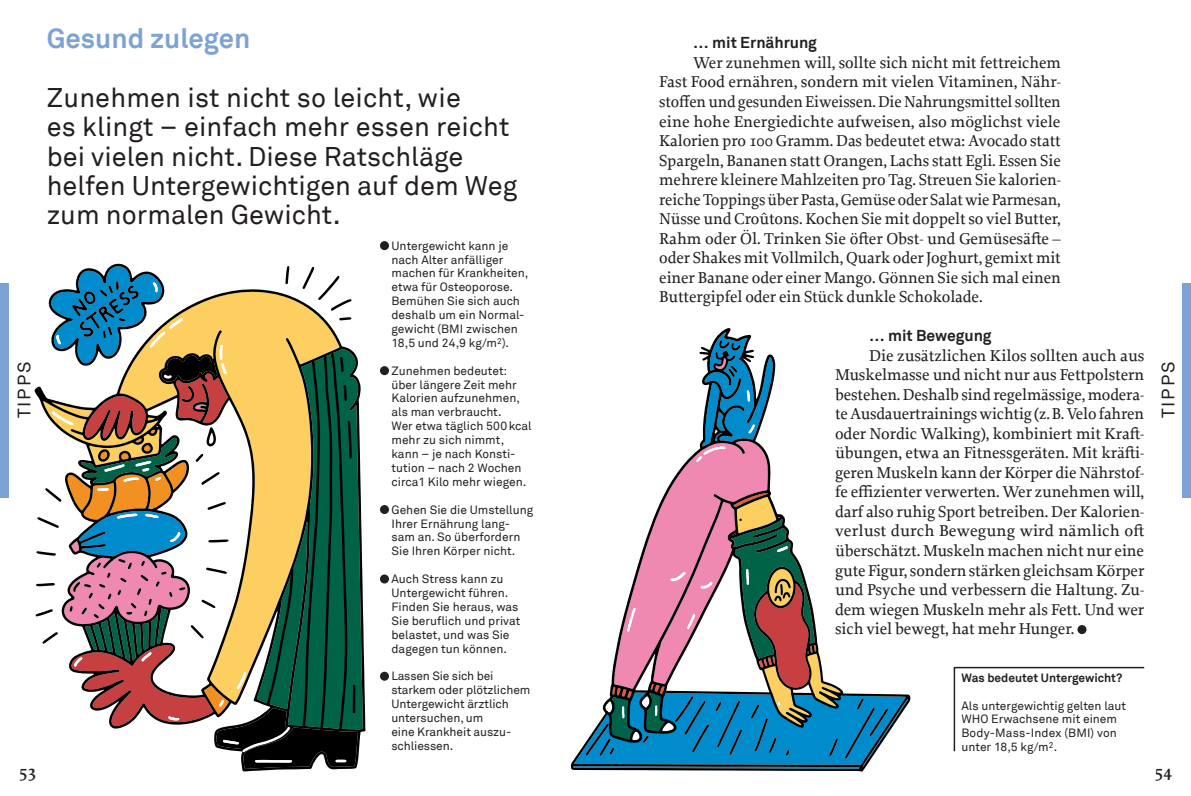
<style>
.page{position:relative;width:1191px;height:796px;background:#fff}
.page>*{position:absolute;margin:0;border:0;box-sizing:border-box;transform-origin:0 0}
._01_Titel_weiss{font:700 27.6px "Akkurat Helsana";color:#7da3d5}
._03_Lead{font:27px/29.2px "Akkurat Helsana";color:#231f20}
.t1{font:18px "Akkurat Helsana";letter-spacing:.11em;color:#231f20}
.t2{font:600 18px "Proforma";color:#231f20}
._05_Lauftext{font:500 16.5px/19.5px "Proforma";letter-spacing:-.005em;color:#231f20;text-align:justify}
._08_Zwischentitel{font:700 15.75px "Akkurat Helsana";color:#231f20}
._13_Infobox_regular{font:12px/13.8px "Akkurat Helsana";color:#231f20}
._12_Infobox_bold{font:700 12px "Akkurat Helsana";color:#231f20}
</style>
<div class="page">
<svg style="left:953px;top:666px;width:192px;height:86px"></svg>
<svg style="left:36px;top:263px;width:327px;height:505px"></svg>
<svg style="left:665px;top:328px;width:111px;height:164px"></svg>
<svg style="left:696px;top:332px;width:76px;height:130px"></svg>
<svg style="left:571px;top:492px;width:339px;height:279px"></svg>
<div style="left:0;top:282px;width:9px;height:215px;background:#7da3d5"></div>
<div style="left:1182px;top:282px;width:9px;height:215px;background:#7da3d5"></div>
<svg style="left:1077px;top:624px;width:9px;height:9px"></svg>
<div style="left:380px;top:241px;width:9px;height:9px;background:#231f20;border-radius:50%"></div>
<div style="left:380px;top:366px;width:9px;height:9px;background:#231f20;border-radius:50%"></div>
<svg style="left:380px;top:504px;width:9px;height:9px"></svg>
<div style="left:380px;top:574px;width:9px;height:9px;background:#231f20;border-radius:50%"></div>
<div style="left:380px;top:671px;width:9px;height:9px;background:#231f20;border-radius:50%"></div>
<p class="_01_Titel_weiss" style="left:47px;top:22px;width:205px">Gesund zulegen</p>
<p class="_03_Lead" style="left:47px;top:83px;width:472px">Zunehmen ist nicht so leicht, wie<br>es klingt – einfach mehr essen reicht bei vielen nicht. Diese Ratschläge helfen Untergewichtigen auf dem Weg zum normalen Gewicht.</p>
<p class="_08_Zwischentitel" style="left:693px;top:33px;width:125px">… mit Ernährung</p>
<p class="_05_Lauftext" style="left:659px;top:53px;width:403px;text-indent:34px">Wer zunehmen will, sollte sich nicht mit fettreichem Fast Food ernähren, sondern mit vielen Vitaminen, Nähr&shy;stoffen und gesunden Eiweissen. Die Nahrungsmittel sollten eine hohe Energiedichte aufweisen, also möglichst viele Kalorien pro 100 Gramm. Das bedeutet etwa: Avocado statt Spargeln, Bananen statt Orangen, Lachs statt Egli. Essen Sie mehrere kleinere Mahlzeiten pro Tag. Streuen Sie kalorien&shy;reiche Toppings über Pasta, Gemüse oder Salat wie Parmesan, Nüsse und Croûtons. Kochen Sie mit doppelt so viel Butter, Rahm oder Öl. Trinken Sie öfter Obst- und Gemüsesäfte – oder Shakes mit Vollmilch, Quark oder Joghurt, gemixt mit einer Banane oder einer Mango. Gönnen Sie sich mal einen Buttergipfel oder ein Stück dunkle Schokolade.</p>
<p class="_08_Zwischentitel" style="left:869px;top:326px;width:124px">… mit Bewegung</p>
<p class="_05_Lauftext" style="left:835px;top:346px;width:311px;text-indent:34px">Die zusätzlichen Kilos sollten auch aus Muskelmasse und nicht nur aus Fettpolstern bestehen. Deshalb sind regelmässige, modera&shy;te Ausdauertrainings wichtig (z.B. Velo fahren oder Nordic Walking), kombiniert mit Kraft&shy;übungen, etwa an Fitnessgeräten. Mit kräfti&shy;geren Muskeln kann der Körper die Nährstof&shy;fe effizienter verwerten. Wer zunehmen will, darf also ruhig Sport betreiben. Der Kalorien&shy;verlust durch Bewegung wird nämlich oft überschätzt. Muskeln machen nicht nur eine gute Figur, sondern stärken gleichsam Körper und Psyche und verbessern die Haltung. Zu&shy;dem wiegen Muskeln mehr als Fett. Und wer sich viel bewegt, hat mehr Hunger.</p>
<p class="_13_Infobox_regular" style="left:391px;top:238px;width:138px">Untergewicht kann je nach Alter anfälliger machen für Krankheiten, etwa für Osteoporose.<br>Bemühen Sie sich auch deshalb um ein Normal&shy;gewicht (BMI zwischen<br>18,5 und 24,9 kg/m<sup>2</sup>).</p>
<p class="_13_Infobox_regular" style="left:391px;top:363px;width:142px">Zunehmen bedeutet: über längere Zeit mehr<br>Kalorien aufzunehmen, als man verbraucht.<br>Wer etwa täglich 500kcal mehr zu sich nimmt, kann – je nach Konsti&shy;tution – nach 2 Wochen circa1 Kilo mehr wiegen.</p>
<p class="_13_Infobox_regular" style="left:391px;top:502px;width:143px">Gehen Sie die Umstellung<br>Ihrer Ernährung lang&shy;sam an. So überfordern<br>Sie Ihren Körper nicht.</p>
<p class="_13_Infobox_regular" style="left:391px;top:571px;width:130px">Auch Stress kann zu<br>Untergewicht führen.<br>Finden Sie heraus, was<br>Sie beruflich und privat belastet, und was Sie dagegen tun können.</p>
<p class="_13_Infobox_regular" style="left:391px;top:669px;width:141px">Lassen Sie sich bei starkem oder plötzlichem<br>Untergewicht ärztlich untersuchen, um<br>eine Krankheit auszu&shy;schliessen.</p>
<p class="t1" style="left:14px;top:418px;width:58px;rotate:-90deg">TIPPS</p>
<p class="t1" style="left:1157px;top:418px;width:58px;rotate:-90deg">TIPPS</p>
<p class="_12_Infobox_bold" style="left:961px;top:669px;width:162px">Was bedeutet Untergewicht?</p>
<p class="_13_Infobox_regular" style="left:961px;top:698px;width:166px">Als untergewichtig gelten laut<br>WHO Erwachsene mit einem<br>Body-Mass-Index (BMI) von unter 18,5 kg/m<sup>2</sup>.</p>
<p class="t2" style="left:19px;top:760px;width:19px">53</p>
<p class="t2" style="left:1154px;top:760px;width:19px">54</p>
</div>
